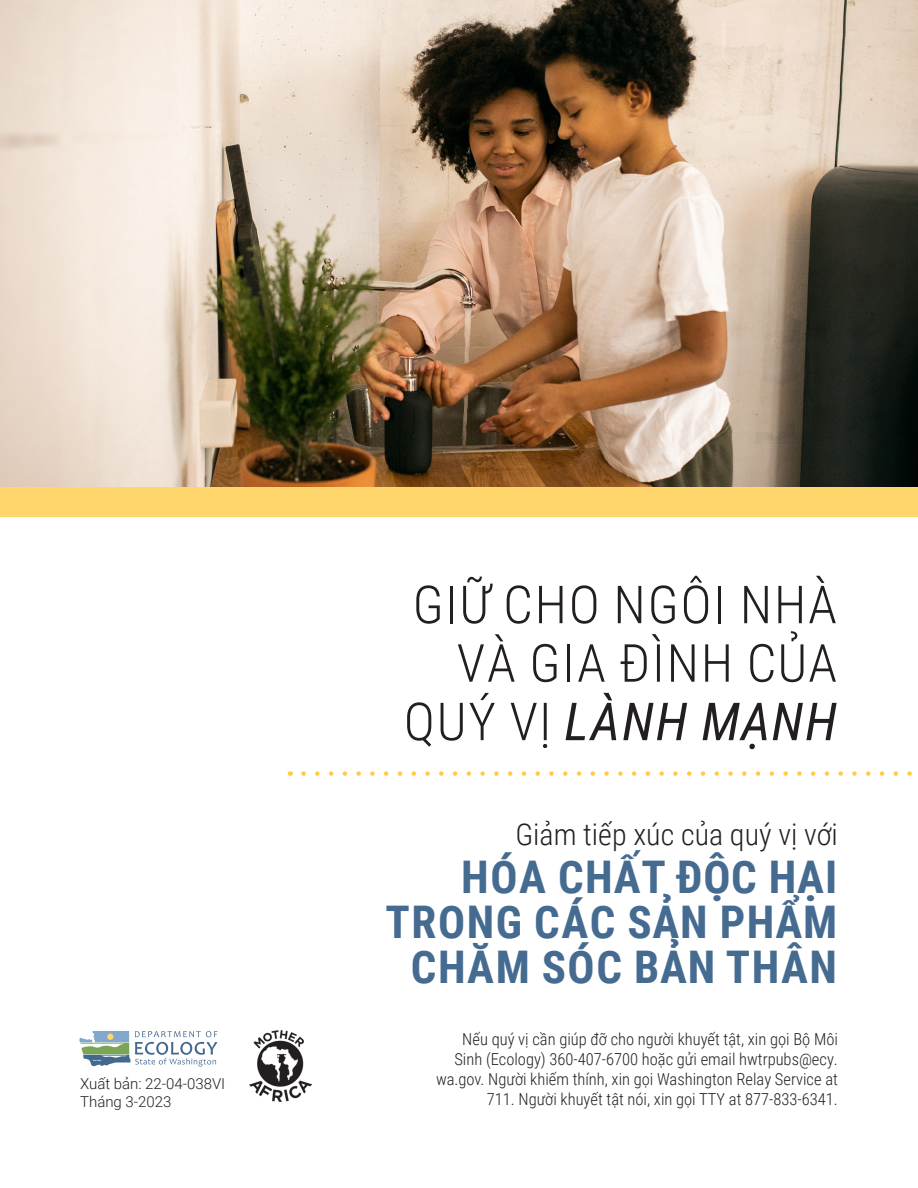
<style>
.page{position:relative;width:918px;height:1188px;background:#fff}
.page>*{position:absolute;margin:0;border:0;box-sizing:border-box;transform-origin:0 0}
.t1{font:300 52.5px/58.5px "Roboto Condensed";letter-spacing:.035em;color:#231f20;text-align:right}
.Subtitle{font:700 45px/45px "Roboto Condensed";letter-spacing:.035em;color:#456b91;text-align:right}
.Subtitle-2{font:300 30px "Roboto Condensed";color:#231f20}
.t2{font:300 16.5px/19.8px "Roboto Condensed";color:#231f20;text-align:right}
.t3{font:300 15px "Roboto";color:#231f20}
.s1{font-weight:400;font-style:italic}
</style>
<div class="page">
<img style="left:0;top:0;width:918px;height:487px">
<div style="left:0;top:487px;width:918px;height:30px;background:#ffd66b"></div>
<svg style="left:79px;top:1031px;width:138px;height:36px"></svg>
<svg style="left:303px;top:771px;width:609px;height:5px"></svg>
<img style="left:250px;top:1031px;width:61px;height:71px">
<p class="t3" style="left:80px;top:1073px;width:147px">Xuất bản: 22-04-038VI</p>
<p class="t3" style="left:80px;top:1091px;width:93px">Tháng 3-2023</p>
<h1 class="t1" style="left:404px;top:573px;width:435px">GIỮ CHO NGÔI NHÀ<br>VÀ GIA ĐÌNH CỦA<br>QUÝ VỊ <span class="s1">LÀNH MẠNH</span></h1>
<p class="Subtitle-2" style="left:515px;top:814px;width:324px">Giảm tiếp xúc của quý vị với</p>
<p class="Subtitle" style="left:386px;top:852px;width:453px">HÓA CHẤT ĐỘC HẠI<br>TRONG CÁC SẢN PHẨM<br>CHĂM SÓC BẢN THÂN</p>
<p class="t2" style="left:436px;top:1029px;width:403px">Nếu quý vị cần giú p đỡ cho người khuyết tật, xin gọi Bộ Môi Sinh (Ecology) 360-407-6700 hoặc gửi email hwtrpubs@ecy. wa.gov. Người khiếm thính, xin gọi Washington Relay Service at 711. Người khuyết tật nói, xin gọi TTY at 877-833-6341.</p>
</div>
